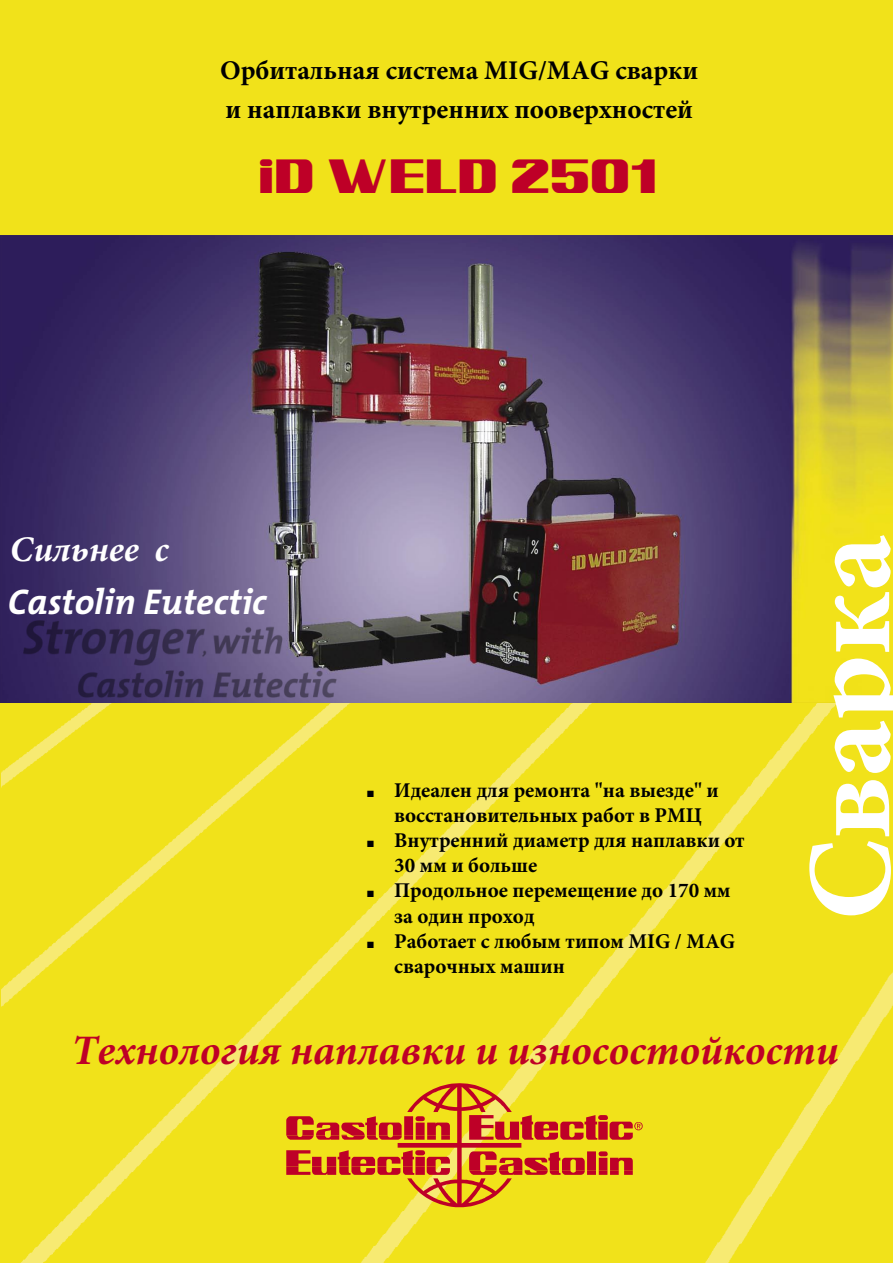
<style>
.page{position:relative;width:893px;height:1263px;background:#f1e21a}
.page>*{position:absolute;margin:0;border:0;box-sizing:border-box;transform-origin:0 0}
.t1{font:700 120px "Minion Pro";color:#fff}
.t2{font:46.5px "Castolin";color:#be0027}
.t3{font:italic 700 42px "Minion Pro";color:#be0027}
.t4{font:italic 700 36px "The Mix B7";color:#fff}
.t5{font:italic 700 36px "Minion Pro";color:#fff}
.t6{font:700 27px/39px "Minion Pro";color:#000}
.neu{font:700 21px/25.2px "Minion Pro";color:#000}
.t7{font:9px "Zapf Dingbats";color:#000}
</style>
<div class="page">
<img style="left:1px;top:423px;width:892px;height:840px">
<svg style="left:286px;top:1083px;width:357px;height:124px"></svg>
<img style="left:0;top:235px;width:892px;height:468px">
<div style="left:13px;top:610px;width:388px;height:98px;background:#000;opacity:.4"></div>
<p class="t6" style="left:220px;top:50px;width:480px">Орбитальная система MIG/MAG сварки и наплавки внутренних пооверхностей</p>
<p class="t2" style="left:260px;top:159px;width:399px">iD WELD 2501</p>
<p class="t5" style="left:10px;top:523px;width:161px">Сильнее с</p>
<p class="t4" style="left:8px;top:583px;width:260px">Castolin Eutectic</p>
<p class="t7" style="left:367px;top:789px;width:8px">■</p>
<p class="t7" style="left:367px;top:839px;width:8px">■</p>
<p class="t7" style="left:367px;top:890px;width:8px">■</p>
<p class="t7" style="left:367px;top:940px;width:8px">■</p>
<p class="neu" style="left:394px;top:777px;width:352px">Идеален для ремонта "на выезде" и восстановительных работ в РМЦ<br>Внутренний диаметр для наплавки от<br>30 мм и больше<br>Продольное перемещение до 170 мм за один проход<br>Работает с любым типом MIG / MAG сварочных машин</p>
<p class="t1" style="left:766px;top:920px;width:387px;rotate:-90deg">Сварка</p>
<p class="t3" style="left:71px;top:1020px;width:769px">Технология наплавки и износостойкости</p>
</div>
